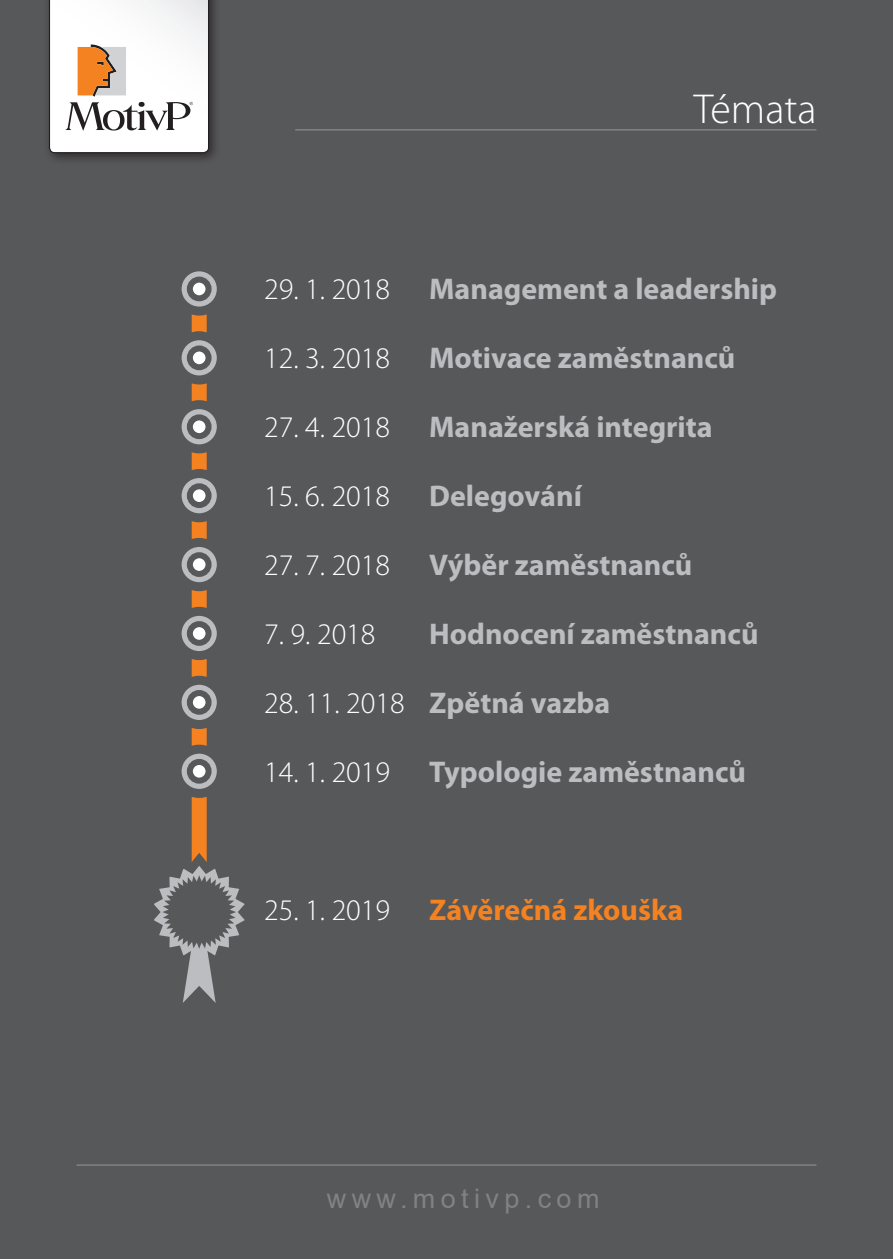
<style>
.page{position:relative;width:893px;height:1259px;background:#57585a}
.page>*{position:absolute;margin:0;border:0;box-sizing:border-box;transform-origin:0 0}
.t1{font:300 42px "Myriad Pro";color:#fff}
.t2{font:700 30px "Myriad Pro";color:#bcbdc0}
.t3{font:300 30px "Myriad Pro";color:#fff}
.t4{font:700 30px "Myriad Pro";color:#f58220}
.t5{font:27px "Arial";letter-spacing:.2em;color:#808285}
.s1{font-weight:300;color:#fff}
</style>
<div class="page">
<hr style="left:295px;top:129px;width:521px;height:2px;background:#808285">
<div style="left:192px;top:289px;width:15px;height:636px;background:#f58220"></div>
<svg style="left:177px;top:749px;width:44px;height:44px"></svg>
<div style="left:173px;top:744px;width:53px;height:54px;border:9px solid #57585a;border-radius:50%"></div>
<div style="left:190px;top:762px;width:19px;height:18px;background:#fff;border-radius:50%"></div>
<div style="left:187px;top:759px;width:25px;height:24px;border:6px solid #57585a;border-radius:50%"></div>
<svg style="left:177px;top:680px;width:44px;height:44px"></svg>
<div style="left:173px;top:676px;width:53px;height:53px;border:9px solid #57585a;border-radius:50%"></div>
<div style="left:190px;top:693px;width:19px;height:19px;background:#fff;border-radius:50%"></div>
<div style="left:187px;top:690px;width:25px;height:25px;border:6px solid #57585a;border-radius:50%"></div>
<svg style="left:177px;top:611px;width:44px;height:44px"></svg>
<div style="left:173px;top:607px;width:53px;height:53px;border:9px solid #57585a;border-radius:50%"></div>
<div style="left:190px;top:624px;width:19px;height:19px;background:#fff;border-radius:50%"></div>
<div style="left:187px;top:621px;width:25px;height:25px;border:6px solid #57585a;border-radius:50%"></div>
<svg style="left:177px;top:542px;width:44px;height:45px"></svg>
<div style="left:173px;top:538px;width:53px;height:53px;border:9px solid #57585a;border-radius:50%"></div>
<div style="left:190px;top:555px;width:19px;height:19px;background:#fff;border-radius:50%"></div>
<div style="left:187px;top:552px;width:25px;height:25px;border:6px solid #57585a;border-radius:50%"></div>
<svg style="left:177px;top:473px;width:44px;height:45px"></svg>
<div style="left:173px;top:469px;width:53px;height:53px;border:9px solid #57585a;border-radius:50%"></div>
<div style="left:190px;top:486px;width:19px;height:19px;background:#fff;border-radius:50%"></div>
<div style="left:187px;top:483px;width:25px;height:25px;border:6px solid #57585a;border-radius:50%"></div>
<svg style="left:177px;top:405px;width:44px;height:44px"></svg>
<div style="left:173px;top:400px;width:53px;height:53px;border:9px solid #57585a;border-radius:50%"></div>
<div style="left:190px;top:417px;width:19px;height:19px;background:#fff;border-radius:50%"></div>
<div style="left:187px;top:414px;width:25px;height:25px;border:6px solid #57585a;border-radius:50%"></div>
<svg style="left:177px;top:336px;width:44px;height:44px"></svg>
<div style="left:173px;top:331px;width:53px;height:53px;border:9px solid #57585a;border-radius:50%"></div>
<div style="left:190px;top:348px;width:19px;height:19px;background:#fff;border-radius:50%"></div>
<div style="left:187px;top:345px;width:25px;height:25px;border:6px solid #57585a;border-radius:50%"></div>
<svg style="left:177px;top:267px;width:44px;height:44px"></svg>
<div style="left:173px;top:262px;width:53px;height:53px;border:9px solid #57585a;border-radius:50%"></div>
<div style="left:190px;top:280px;width:19px;height:18px;background:#fff;border-radius:50%"></div>
<div style="left:187px;top:277px;width:25px;height:24px;border:6px solid #57585a;border-radius:50%"></div>
<svg style="left:154px;top:846px;width:91px;height:157px"></svg>
<div style="left:43px;top:0;width:178px;height:166px;background:#231f20;opacity:.75"></div>
<svg style="left:49px;top:0;width:160px;height:153px;background:#eae4df"></svg>
<hr style="left:77px;top:1164px;width:739px;height:1px;background:#808285">
<h1 class="t1" style="left:694px;top:86px;width:124px">Témata</h1>
<p class="t3" style="left:264px;top:272px;width:128px">29. 1. 2018</p>
<p class="t2" style="left:429px;top:269px;width:349px">Management a leadership</p>
<p class="t3" style="left:264px;top:341px;width:128px">12. 3. 2018</p>
<p class="t2" style="left:429px;top:338px;width:308px">Motivace zaměstnanců</p>
<p class="t3" style="left:264px;top:410px;width:128px">27. 4. 2018</p>
<p class="t2" style="left:429px;top:407px;width:285px">Manažerská integrita</p>
<p class="t3" style="left:264px;top:479px;width:128px">15. 6. 2018</p>
<p class="t2" style="left:429px;top:476px;width:154px">Delegování</p>
<p class="t3" style="left:264px;top:548px;width:128px">27. 7. 2018</p>
<p class="t2" style="left:429px;top:545px;width:265px">Výběr zaměstnanců</p>
<p class="t3" style="left:264px;top:617px;width:113px">7. 9. 2018</p>
<p class="t2" style="left:429px;top:614px;width:331px">Hodnocení zaměstnanců</p>
<p class="t2" style="left:264px;top:683px;width:348px"><span class="s1">28. 11. 2018</span> Zpětná vazba</p>
<p class="t3" style="left:264px;top:755px;width:128px">14. 1. 2019</p>
<p class="t2" style="left:429px;top:752px;width:318px">Typologie zaměstnanců</p>
<p class="t3" style="left:264px;top:893px;width:128px">25. 1. 2019</p>
<p class="t4" style="left:429px;top:890px;width:256px">Závěrečná zkouška</p>
<p class="t5" style="left:327px;top:1179px;width:274px">www.motivp.com</p>
</div>
